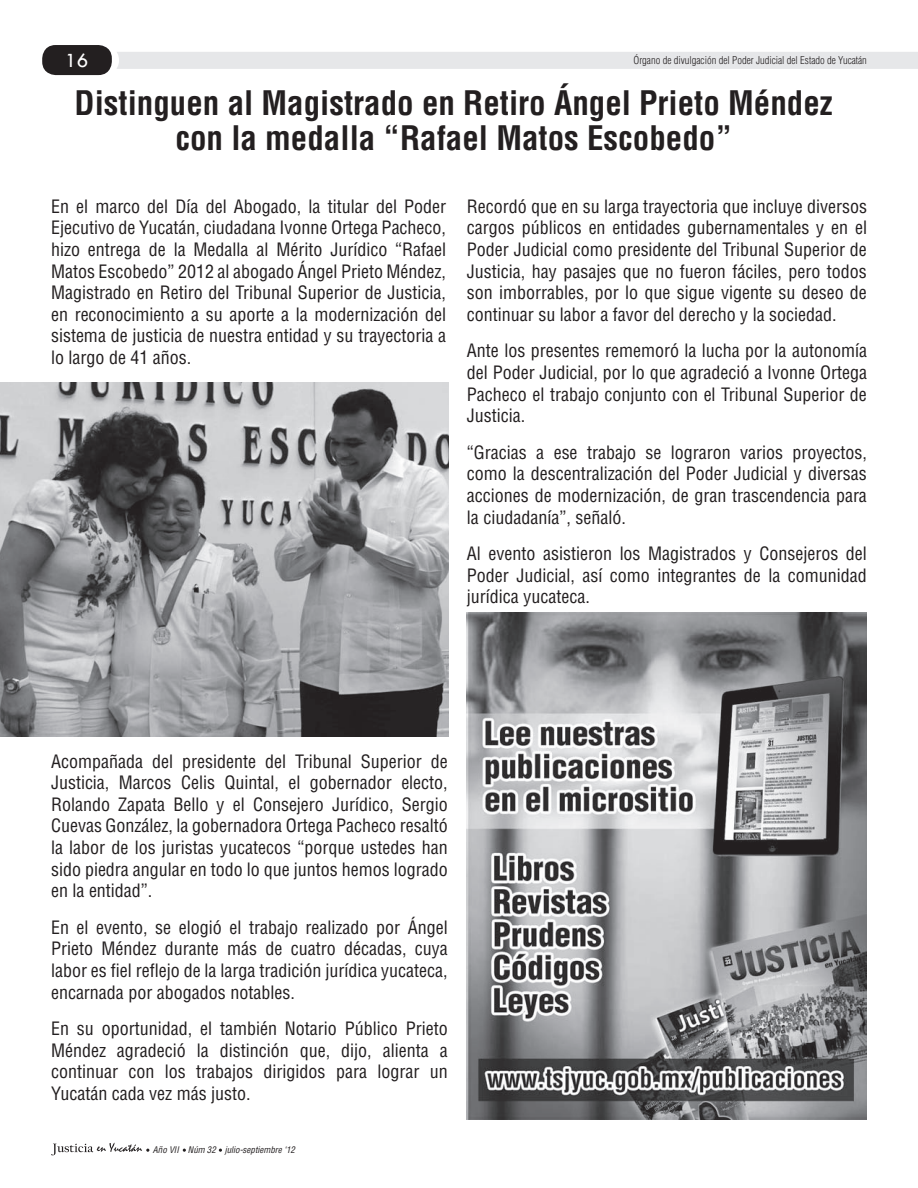
<style>
.page{position:relative;width:918px;height:1188px;background:#fff}
.page>*{position:absolute;margin:0;border:0;box-sizing:border-box;transform-origin:0 0}
.t1{font:700 condensed 33px/34.5px "Helvetica LT Std";color:#231f20;text-align:center}
.t2{font:21px "Tw Cen";color:#fff}
.t3{font:condensed 18px/21.6px "Helvetica LT Std";color:#231f20;text-align:justify}
.t4{font:300 condensed 10.5px "Helvetica LT Std";color:#231f20}
.t5{font:italic condensed 8.85px "Helvetica LT Std";color:#231f20}
</style>
<div class="page">
<div style="left:117px;top:52px;width:801px;height:17px;background:#e6e7e9"></div>
<div style="left:42px;top:45px;width:70px;height:30px;background:#231f20;border-radius:13px"></div>
<svg style="left:51px;top:1143px;width:98px;height:12px"></svg>
<img style="left:0;top:383px;width:448px;height:354px">
<img style="left:467px;top:612px;width:400px;height:508px">
<p class="t2" style="left:65px;top:47px;width:25px">16</p>
<p class="t4" style="left:634px;top:54px;width:235px">Órgano de divulgación del Poder Judicial del Estado de Yucatán</p>
<h1 class="t1" style="left:75px;top:86px;width:760px">Distinguen al Magistrado en Retiro Ángel Prieto Méndez con la medalla “Rafael Matos Escobedo”</h1>
<p class="t3" style="left:51px;top:195px;width:397px">En el marco del Día del Abogado, la titular del Poder Ejecutivo de Yucatán, ciudadana Ivonne Ortega Pacheco, hizo entrega de la Medalla al Mérito Jurídico “Rafael Matos Escobedo” 2012 al abogado Ángel Prieto Méndez, Magistrado en Retiro del Tribunal Superior de Justicia, en reconocimiento a su aporte a la modernización del sistema de justicia de nuestra entidad y su trayectoria a lo largo de 41 años.</p>
<p class="t3" style="left:467px;top:195px;width:402px">Recordó que en su larga trayectoria que incluye diversos cargos públicos en entidades gubernamentales y en el Poder Judicial como presidente del Tribunal Superior de Justicia, hay pasajes que no fueron fáciles, pero todos son imborrables, por lo que sigue vigente su deseo de continuar su labor a favor del derecho y la sociedad.</p>
<p class="t3" style="left:467px;top:340px;width:402px">Ante los presentes rememoró la lucha por la autonomía del Poder Judicial, por lo que agradeció a Ivonne Ortega Pacheco el trabajo conjunto con el Tribunal Superior de Justicia.</p>
<p class="t3" style="left:467px;top:441px;width:402px">“Gracias a ese trabajo se lograron varios proyectos, como la descentralización del Poder Judicial y diversas acciones de modernización, de gran trascendencia para la ciudadanía”, señaló.</p>
<p class="t3" style="left:467px;top:543px;width:402px">Al evento asistieron los Magistrados y Consejeros del Poder Judicial, así como integrantes de la comunidad jurídica yucateca.</p>
<p class="t3" style="left:51px;top:750px;width:398px">Acompañada del presidente del Tribunal Superior de Justicia, Marcos Celis Quintal, el gobernador electo, Rolando Zapata Bello y el Consejero Jurídico, Sergio Cuevas González, la gobernadora Ortega Pacheco resaltó la labor de los juristas yucatecos “porque ustedes han sido piedra angular en todo lo que juntos hemos logrado en la entidad”.</p>
<p class="t3" style="left:51px;top:916px;width:398px">En el evento, se elogió el trabajo realizado por Ángel Prieto Méndez durante más de cuatro décadas, cuya labor es fiel reflejo de la larga tradición jurídica yucateca, encarnada por abogados notables.</p>
<p class="t3" style="left:51px;top:1018px;width:398px">En su oportunidad, el también Notario Público Prieto Méndez agradeció la distinción que, dijo, alienta a continuar con los trabajos dirigidos para lograr un Yucatán cada vez más justo.</p>
<p class="t5" style="left:153px;top:1144px;width:144px">Año VII Núm 32 julio-septiembre ‘12</p>
</div>
